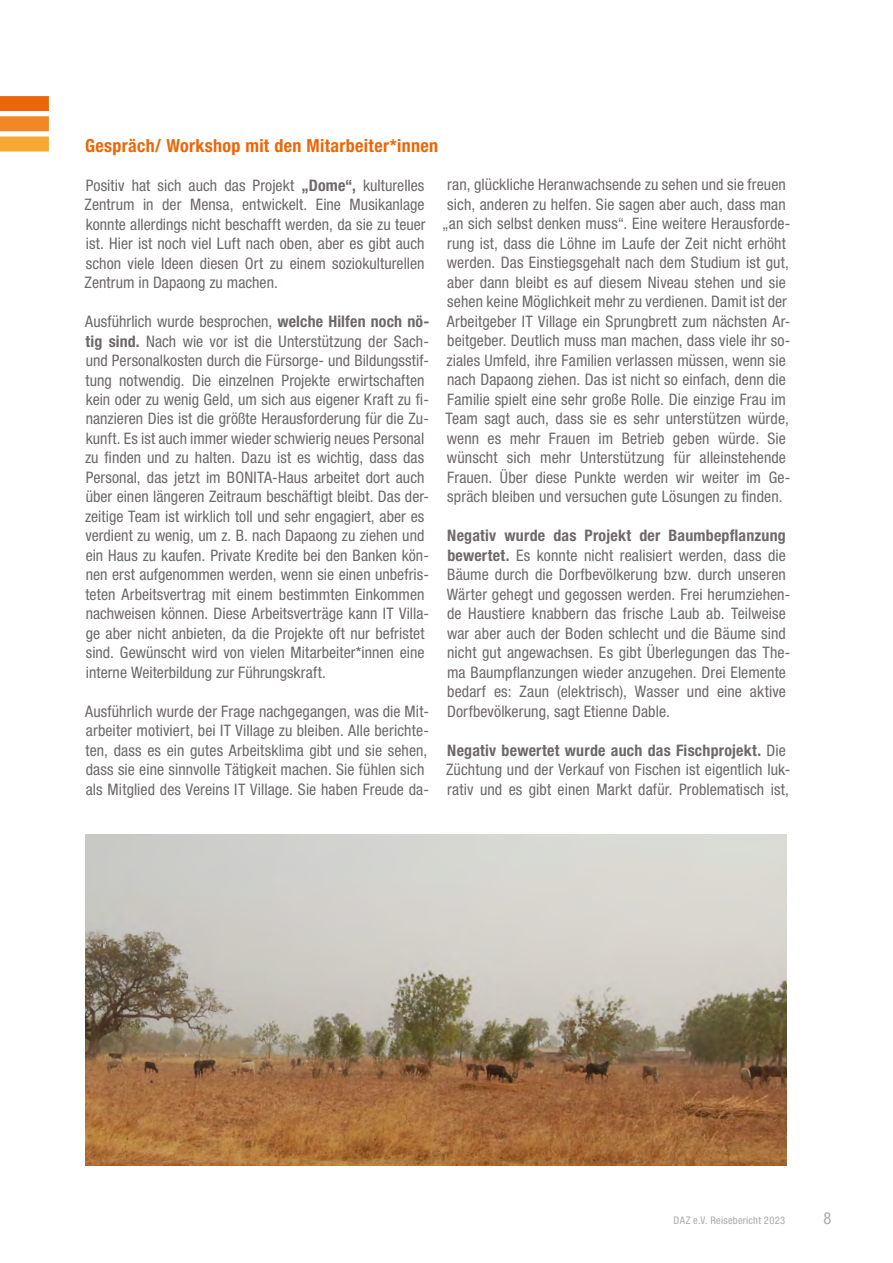
<style>
.page{position:relative;width:893px;height:1263px;background:#fff}
.page>*{position:absolute;margin:0;border:0;box-sizing:border-box;transform-origin:0 0}
.t1{font:700 condensed 18px "Helvetica Neue LT Std";letter-spacing:.02em;color:#ec6608}
.t2{font:condensed 16.5px "Helvetica Neue LT Std";color:#ada8aa}
.t3{font:condensed 15.9px/19.5px "Helvetica Neue LT Std";letter-spacing:.005em;color:#6e686b}
.t4{font:condensed 10.5px "Helvetica Neue LT Std";letter-spacing:.025em;color:#ada8aa}
.s1{font-weight:700}
</style>
<div class="page">
<div style="left:0;top:96px;width:49px;height:15px;background:#ec6608"></div>
<div style="left:0;top:116px;width:49px;height:15px;background:#f18825"></div>
<div style="left:0;top:137px;width:49px;height:15px;background:#f7a833"></div>
<img style="left:85px;top:834px;width:702px;height:332px">
<p class="t1" style="left:85px;top:134px;width:355px">Gespräch/ Workshop mit den Mitarbeiter*innen</p>
<p class="t3" style="left:85px;top:175px;width:342px;text-align:justify">Positiv hat sich auch das Projekt <span class="s1">„Dome“,</span> kulturelles Zentrum in der Mensa, entwickelt. Eine Musikanlage konnte allerdings nicht beschafft werden, da sie zu teuer ist. Hier ist noch viel Luft nach oben, aber es gibt auch schon viele Ideen diesen Ort zu einem soziokulturellen Zentrum in Dapaong zu machen.</p>
<p class="t3" style="left:85px;top:311px;width:346px">Ausführlich wurde besprochen, <span class="s1">welche Hilfen noch nö&shy;tig sind.</span> Nach wie vor ist die Unterstützung der Sach&shy;und Personalkosten durch die Fürsorge- und Bildungsstif&shy;tung notwendig. Die einzelnen Projekte erwirtschaften kein oder zu wenig Geld, um sich aus eigener Kraft zu fi&shy;nanzieren Dies ist die größte Herausforderung für die Zu&shy;kunft. Es ist auch immer wieder schwierig neues Personal zu finden und zu halten. Dazu ist es wichtig, dass das Personal, das jetzt im BONITA-Haus arbeitet dort auch über einen längeren Zeitraum beschäftigt bleibt. Das der&shy;zeitige Team ist wirklich toll und sehr engagiert, aber es verdient zu wenig, um z. B. nach Dapaong zu ziehen und ein Haus zu kaufen. Private Kredite bei den Banken kön&shy;nen erst aufgenommen werden, wenn sie einen unbefris&shy;teten Arbeitsvertrag mit einem bestimmten Einkommen nachweisen können. Diese Arbeitsverträge kann IT Villa&shy;ge aber nicht anbieten, da die Projekte oft nur befristet sind. Gewünscht wird von vielen Mitarbeiter*innen eine interne Weiterbildung zur Führungskraft.</p>
<p class="t3" style="left:85px;top:701px;width:345px">Ausführlich wurde der Frage nachgegangen, was die Mit&shy;arbeiter motiviert, bei IT Village zu bleiben. Alle berichte&shy;ten, dass es ein gutes Arbeitsklima gibt und sie sehen, dass sie eine sinnvolle Tätigkeit machen. Sie fühlen sich als Mitglied des Vereins IT Village. Sie haben Freude da-</p>
<p class="t3" style="left:442px;top:175px;width:350px;text-align:center">ran, glückliche Heranwachsende zu sehen und sie freuen sich, anderen zu helfen. Sie sagen aber auch, dass man „an sich selbst denken muss“. Eine weitere Herausforde&shy;rung ist, dass die Löhne im Laufe der Zeit nicht erhöht werden. Das Einstiegsgehalt nach dem Studium ist gut, aber dann bleibt es auf diesem Niveau stehen und sie sehen keine Möglichkeit mehr zu verdienen. Damit ist der Arbeitgeber IT Village ein Sprungbrett zum nächsten Ar&shy;beitgeber. Deutlich muss man machen, dass viele ihr so&shy;ziales Umfeld, ihre Familien verlassen müssen, wenn sie nach Dapaong ziehen. Das ist nicht so einfach, denn die Familie spielt eine sehr große Rolle. Die einzige Frau im Team sagt auch, dass sie es sehr unterstützen würde, wenn es mehr Frauen im Betrieb geben würde. Sie wünscht sich mehr Unterstützung für alleinstehende Frauen. Über diese Punkte werden wir weiter im Ge&shy;spräch bleiben und versuchen gute Lösungen zu finden.</p>
<p class="t3" style="left:447px;top:526px;width:345px"><span class="s1">Negativ wurde das Projekt der Baumbepflanzung bewertet.</span> Es konnte nicht realisiert werden, dass die Bäume durch die Dorfbevölkerung bzw. durch unseren Wärter gehegt und gegossen werden. Frei herumziehen&shy;de Haustiere knabbern das frische Laub ab. Teilweise war aber auch der Boden schlecht und die Bäume sind nicht gut angewachsen. Es gibt Überlegungen das The&shy;ma Baumpflanzungen wieder anzugehen. Drei Elemente bedarf es: Zaun (elektrisch), Wasser und eine aktive Dorfbevölkerung, sagt Etienne Dable.</p>
<p class="t3" style="left:446px;top:740px;width:346px"><span class="s1">Negativ bewertet wurde auch das Fischprojekt.</span> Die<br>Züchtung und der Verkauf von Fischen ist eigentlich luk&shy;rativ und es gibt einen Markt dafür. Problematisch ist,</p>
<p class="t4" style="left:674px;top:1214px;width:113px">DAZ e.V. Reisebericht 2023</p>
<p class="t2" style="left:823px;top:1209px;width:9px">8</p>
</div>
